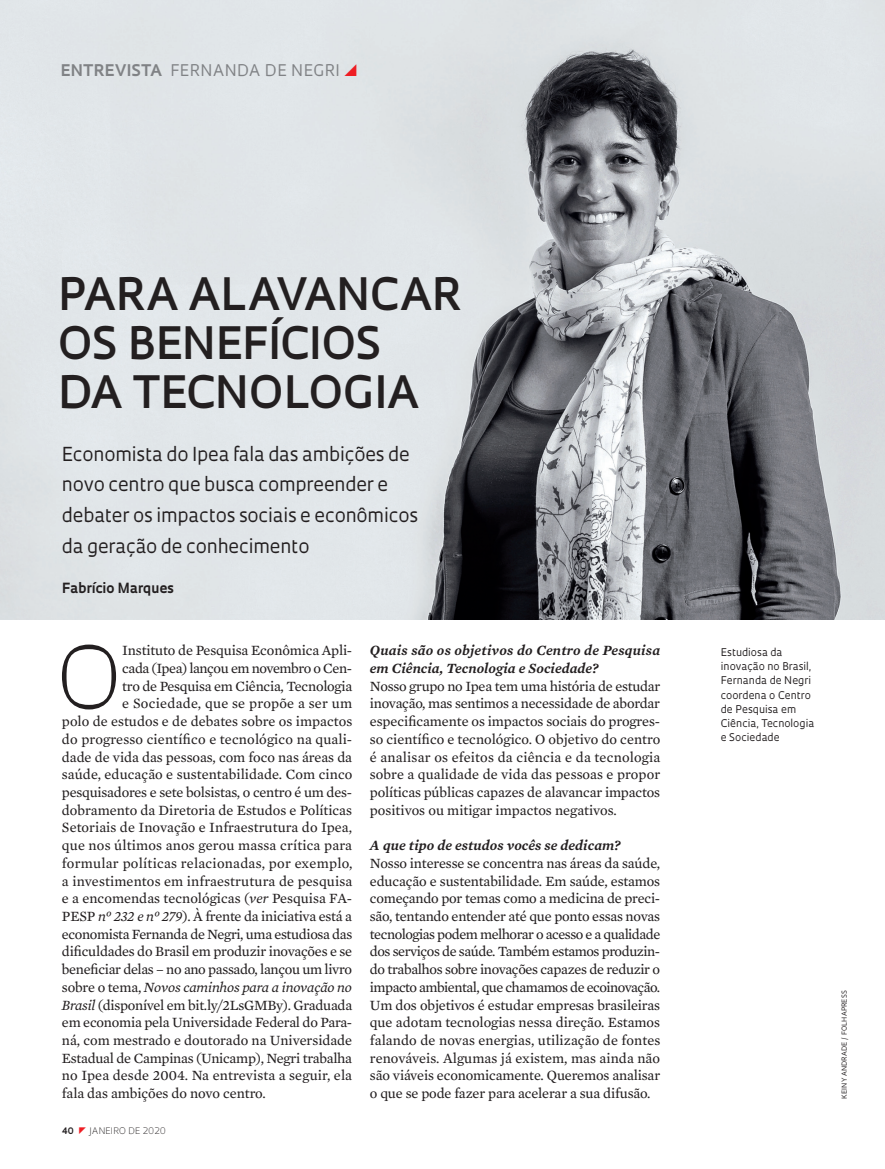
<style>
.page{position:relative;width:885px;height:1169px;background:#fff}
.page>*{position:absolute;margin:0;border:0;box-sizing:border-box;transform-origin:0 0}
.t1{font:300 83.55px "Oculum";color:#231f20}
.t2{font:600 43.5px/48.9px "Oculum";letter-spacing:.005em;color:#231f20}
.t3{font:18.75px/30.9px "Oculum";letter-spacing:-.01em;color:#231f20}
.t4{font:15.6px "Oculum";letter-spacing:.03em;color:#808285}
.t5{font:14.4px/17.7px "Mercury Text G2";letter-spacing:-.005em;color:#231f20;text-align:justify}
.t6{font:italic 600 14.4px/17.7px "Mercury Text G2";color:#231f20}
.t7{font:14.4px "Mercury Text G2";letter-spacing:-.025em;color:#231f20}
.t8{font:14.4px "Mercury Text G2";letter-spacing:.015em;color:#231f20}
.t9{font:italic 14.4px "Mercury Text G2";letter-spacing:-.015em;color:#231f20}
.t10{font:14.4px "Mercury Text G2";letter-spacing:-.03em;color:#231f20}
.t11{font:700 13.65px "Oculum";letter-spacing:-.005em;color:#231f20}
.t12{font:10.35px/14.1px "Oculum";color:#231f20}
.t13{font:300 8.7px "Oculum";letter-spacing:.015em;color:#231f20}
.t14{font:700 8.7px "Oculum";color:#231f20}
.t15{font:6.75px "Oculum";letter-spacing:.02em;color:#231f20}
.s1{font-weight:700}
.s2{font-style:italic}
.s3{font-style:normal}
</style>
<div class="page">
<img style="left:0;top:0;width:885px;height:620px">
<svg style="left:345px;top:64px;width:11px;height:12px"></svg>
<p class="t4" style="left:60px;top:60px;width:281px"><span class="s1">ENTREVISTA</span> FERNANDA DE NEGRI</p>
<h2 class="t2" style="left:58px;top:267px;width:404px">PARA ALAVANCAR<br>OS BENEFÍCIOS<br>DA TECNOLOGIA</h2>
<h3 class="t3" style="left:62px;top:437px;width:358px">Economista do Ipea fala das ambições de novo centro que busca compreender e debater os impactos sociais e econômicos da geração de conhecimento</h3>
<p class="t11" style="left:62px;top:578px;width:113px">Fabrício Marques</p>
<h1 class="t1" style="left:57px;top:620px;width:66px">O</h1>
<p class="t5" style="left:122px;top:641px;width:231px">Instituto de Pesquisa Econômica Apli-</p>
<p class="t10" style="left:122px;top:658px;width:231px">cada (Ipea) lançou em novembro o Cen-</p>
<p class="t5" style="left:122px;top:676px;width:232px">tro de Pesquisa em Ciência, Tecnologia</p>
<p class="t8" style="left:122px;top:693px;width:231px">e Sociedade, que se propõe a ser um</p>
<p class="t5" style="left:62px;top:711px;width:292px">polo de estudos e de debates sobre os impactos</p>
<p class="t5" style="left:62px;top:729px;width:292px">do progresso científico e tecnológico na quali-</p>
<p class="t5" style="left:62px;top:747px;width:292px">dade de vida das pessoas, com foco nas áreas da</p>
<p class="t5" style="left:62px;top:765px;width:292px">saúde, educação e sustentabilidade. Com cinco</p>
<p class="t5" style="left:62px;top:782px;width:292px">pesquisadores e sete bolsistas, o centro é um des-</p>
<p class="t5" style="left:62px;top:800px;width:292px">dobramento da Diretoria de Estudos e Políticas</p>
<p class="t5" style="left:62px;top:818px;width:292px">Setoriais de Inovação e Infraestrutura do Ipea,</p>
<p class="t5" style="left:62px;top:835px;width:292px">que nos últimos anos gerou massa crítica para</p>
<p class="t8" style="left:62px;top:852px;width:292px">formular políticas relacionadas, por exemplo,</p>
<p class="t5" style="left:62px;top:871px;width:292px">a investimentos em infraestrutura de pesquisa</p>
<p class="t5" style="left:62px;top:889px;width:292px">e a encomendas tecnológicas (<span class="s2">ver</span> Pesquisa FA-</p>
<p class="t5" style="left:62px;top:906px;width:292px">PESP <span class="s2">nº 232 e nº 279</span>). À frente da iniciativa está a</p>
<p class="t7" style="left:62px;top:923px;width:292px">economista Fernanda de Negri, uma estudiosa das</p>
<p class="t5" style="left:62px;top:942px;width:292px">dificuldades do Brasil em produzir inovações e se</p>
<p class="t7" style="left:62px;top:959px;width:292px">beneficiar delas – no ano passado, lançou um livro</p>
<p class="t9" style="left:62px;top:976px;width:292px"><span class="s3">sobre o tema,</span> Novos caminhos para a inovação no</p>
<p class="t5" style="left:62px;top:995px;width:292px"><span class="s2">Brasil</span> (disponível em bit.ly/2LsGMBy). Graduada</p>
<p class="t5" style="left:62px;top:1012px;width:292px">em economia pela Universidade Federal do Para-</p>
<p class="t5" style="left:62px;top:1030px;width:292px">ná, com mestrado e doutorado na Universidade</p>
<p class="t5" style="left:62px;top:1048px;width:292px">Estadual de Campinas (Unicamp), Negri trabalha</p>
<p class="t5" style="left:62px;top:1066px;width:292px">no Ipea desde 2004. Na entrevista a seguir, ela</p>
<p class="t5" style="left:62px;top:1083px;width:205px">fala das ambições do novo centro.</p>
<p class="t14" style="left:62px;top:1124px;width:13px">40</p>
<p class="t13" style="left:90px;top:1124px;width:78px">JANEIRO DE 2020</p>
<p class="t6" style="left:370px;top:641px;width:292px">Quais são os objetivos do Centro de Pesquisa em Ciência, Tecnologia e Sociedade?</p>
<p class="t5" style="left:370px;top:676px;width:292px">Nosso grupo no Ipea tem uma história de estudar inovação, mas sentimos a necessidade de abordar especificamente os impactos sociais do progres&shy;so científico e tecnológico. O objetivo do centro é analisar os efeitos da ciência e da tecnologia sobre a qualidade de vida das pessoas e propor políticas públicas capazes de alavancar impactos positivos ou mitigar impactos negativos.</p>
<p class="t6" style="left:370px;top:835px;width:252px">A que tipo de estudos vocês se dedicam?</p>
<p class="t5" style="left:370px;top:853px;width:292px">Nosso interesse se concentra nas áreas da saúde, educação e sustentabilidade. Em saúde, estamos começando por temas como a medicina de preci&shy;são, tentando entender até que ponto essas novas tecnologias podem melhorar o acesso e a qualidade dos serviços de saúde. Também estamos produzin&shy;do trabalhos sobre inovações capazes de reduzir o impacto ambiental, que chamamos de ecoinovação.<br>Um dos objetivos é estudar empresas brasileiras que adotam tecnologias nessa direção. Estamos falando de novas energias, utilização de fontes renováveis. Algumas já existem, mas ainda não são viáveis economicamente. Queremos analisar o que se pode fazer para acelerar a sua difusão.</p>
<p class="t12" style="left:721px;top:645px;width:95px">Estudiosa da inovação no Brasil,<br>Fernanda de Negri coordena o Centro de Pesquisa em<br>Ciência, Tecnologia e Sociedade</p>
<p class="t15" style="left:840px;top:1098px;width:110px;rotate:-90deg">KEINY ANDRADE / FOLHAPRESS</p>
</div>
